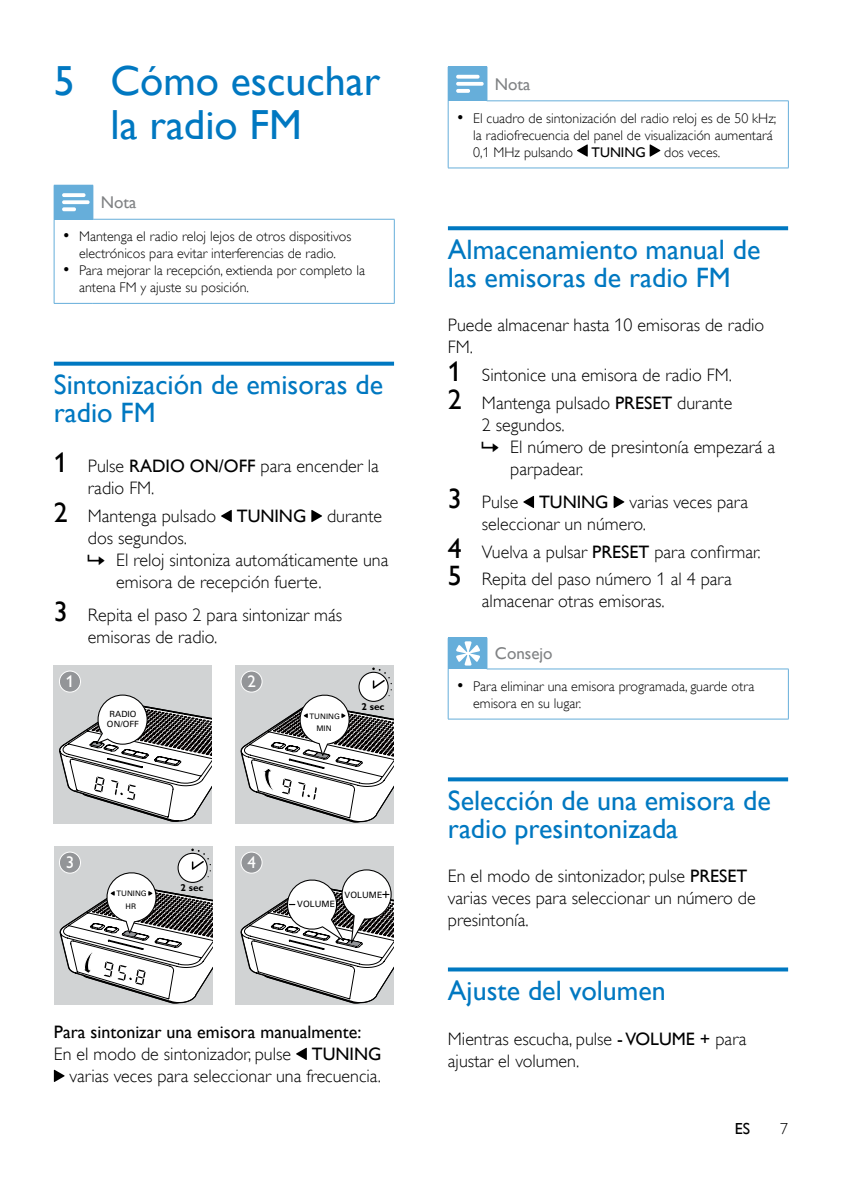
<style>
.page{position:relative;width:842px;height:1191px;background:#fff}
.page>*{position:absolute;margin:0;border:0;box-sizing:border-box;transform-origin:0 0}
.t1{font:42px/44px "Gill Sans Alt One WGL";color:#0078c1;text-align:center}
.t2{font:28px/28px "Gill Sans Alt One WGL";color:#0078c1}
.t3{font:18px/22px "Gill Sans Alt One WGL Light";color:#000}
.t4{font:18px "Gill Sans Alt One WGL";color:#000}
.t5{font:17px "Gill Sans Alt One WGL";color:#808284}
.t6{font:17px "Gill Sans Alt One WGL";color:#fff}
.t7{font:16px "Gill Sans Alt One WGL";color:#000}
.t8{font:16px "Gill Sans Alt One WGL Light";color:#000}
.t9{font:14px/17px "Gill Sans Alt One WGL Light";color:#000}
.t10{font:14px "Gill Sans Alt One WGL";color:#000}
.t11{font:700 10px "Gill Sans Std";color:#000}
.t12{font:8.6px "Univers";letter-spacing:.005em;color:#000}
.t13{font:8.4px/10.2px "Univers";letter-spacing:.01em;color:#000}
.t14{font:7.6px "Univers";letter-spacing:.01em;color:#000}
.s1{font-size:17px}
.s2{font-family:"Gill Sans Alt One WGL";font-size:28px}
.s3{font-family:"Gill Sans Alt One WGL"}
</style>
<div class="page">
<svg style="left:54px;top:362px;width:340px;height:4px"></svg>
<div style="left:54px;top:185px;width:39px;height:34px;background:#66aeda"></div>
<hr style="left:54px;top:219px;width:1px;height:84px;background:#66aeda">
<hr style="left:394px;top:219px;width:1px;height:84px;background:#66aeda">
<hr style="left:54px;top:303px;width:39px;height:1px;background:#66aeda">
<hr style="left:93px;top:303px;width:302px;height:1px;background:#66aeda">
<hr style="left:93px;top:185px;width:1px;height:34px;background:#66aeda">
<hr style="left:93px;top:219px;width:302px;height:1px;background:#66aeda">
<svg style="left:62px;top:193px;width:28px;height:18px"></svg>
<svg style="left:221px;top:510px;width:11px;height:12px"></svg>
<svg style="left:311px;top:510px;width:11px;height:12px"></svg>
<svg style="left:296px;top:1047px;width:11px;height:13px"></svg>
<svg style="left:54px;top:1069px;width:11px;height:13px"></svg>
<div style="left:55px;top:846px;width:158px;height:158px;background:#d1d3d4"></div>
<div style="left:235px;top:846px;width:158px;height:158px;background:#d1d3d4"></div>
<div style="left:54px;top:665px;width:158px;height:158px;background:#d1d3d4"></div>
<div style="left:235px;top:665px;width:158px;height:158px;background:#d1d3d4"></div>
<div style="left:59px;top:670px;width:22px;height:22px;background:#939598;border:1px solid #fff;border-radius:50%"></div>
<div style="left:241px;top:851px;width:21px;height:22px;background:#939598;border:1px solid #fff;border-radius:50%"></div>
<svg style="left:59px;top:694px;width:153px;height:128px"></svg>
<svg style="left:240px;top:869px;width:153px;height:135px"></svg>
<svg style="left:240px;top:667px;width:153px;height:156px"></svg>
<svg style="left:59px;top:848px;width:154px;height:156px"></svg>
<svg style="left:448px;top:226px;width:340px;height:4px"></svg>
<svg style="left:448px;top:777px;width:340px;height:4px"></svg>
<svg style="left:448px;top:967px;width:340px;height:4px"></svg>
<div style="left:448px;top:67px;width:39px;height:34px;background:#66aeda"></div>
<hr style="left:448px;top:101px;width:1px;height:67px;background:#66aeda">
<hr style="left:788px;top:101px;width:1px;height:67px;background:#66aeda">
<hr style="left:448px;top:168px;width:39px;height:1px;background:#66aeda">
<hr style="left:487px;top:168px;width:302px;height:1px;background:#66aeda">
<hr style="left:448px;top:66px;width:39px;height:1px;background:#66aeda">
<hr style="left:487px;top:67px;width:1px;height:34px;background:#66aeda">
<hr style="left:487px;top:100px;width:302px;height:1px;background:#66aeda">
<svg style="left:456px;top:75px;width:28px;height:18px"></svg>
<svg style="left:577px;top:144px;width:11px;height:13px"></svg>
<svg style="left:650px;top:144px;width:10px;height:13px"></svg>
<svg style="left:523px;top:496px;width:11px;height:12px"></svg>
<svg style="left:614px;top:496px;width:10px;height:12px"></svg>
<div style="left:448px;top:638px;width:39px;height:31px;background:#66aeda"></div>
<hr style="left:448px;top:669px;width:1px;height:50px;background:#66aeda">
<hr style="left:788px;top:669px;width:1px;height:50px;background:#66aeda">
<hr style="left:448px;top:718px;width:39px;height:1px;background:#66aeda">
<hr style="left:487px;top:718px;width:302px;height:1px;background:#66aeda">
<hr style="left:448px;top:637px;width:39px;height:1px;background:#66aeda">
<hr style="left:487px;top:638px;width:1px;height:30px;background:#66aeda">
<hr style="left:487px;top:668px;width:302px;height:1px;background:#66aeda">
<svg style="left:456px;top:641px;width:24px;height:24px"></svg>
<h1 class="t1" style="left:54px;top:58px;width:328px">5 Cómo escuchar la radio FM</h1>
<p class="t5" style="left:101px;top:191px;width:37px">Nota</p>
<p class="t9" style="left:62px;top:228px;width:291px;text-align:center"><span class="s1">•</span> Mantenga el radio reloj lejos de otros dispositivos electrónicos para evitar interferencias de radio.</p>
<p class="t9" style="left:79px;top:262px;width:287px;text-indent:-17px"><span class="s1">•</span> Para mejorar la recepción, extienda por completo la antena FM y ajuste su posición.</p>
<h2 class="t2" style="left:54px;top:370px;width:331px">Sintonización de emisoras de radio FM</h2>
<p class="t3" style="left:88px;top:455px;width:292px;text-indent:-34px"><span class="s2">1</span> Pulse <span class="s3">RADIO ON/OFF</span> para encender la radio FM.</p>
<p class="t3" style="left:88px;top:505px;width:296px;text-indent:-34px"><span class="s2">2</span> Mantenga pulsado <span class="s3">TUNING</span> durante dos segundos.</p>
<p class="t3" style="left:116px;top:549px;width:274px">El reloj sintoniza automáticamente una emisora de recepción fuerte.</p>
<p class="t3" style="left:88px;top:604px;width:256px;text-indent:-34px"><span class="s2">3</span> Repita el paso 2 para sintonizar más emisoras de radio.</p>
<p class="t6" style="left:66px;top:670px;width:10px">1</p>
<p class="t6" style="left:247px;top:670px;width:10px">2</p>
<p class="t13" style="left:107px;top:709px;width:34px">RADIO<br>ON/OFF</p>
<p class="t14" style="left:309px;top:711px;width:32px">TUNING</p>
<p class="t14" style="left:316px;top:724px;width:17px">MIN</p>
<p class="t11" style="left:361px;top:701px;width:25px">2 sec</p>
<p class="t6" style="left:66px;top:851px;width:10px">3</p>
<p class="t6" style="left:247px;top:851px;width:10px">4</p>
<p class="t14" style="left:116px;top:889px;width:32px">TUNING</p>
<p class="t14" style="left:125px;top:902px;width:12px">HR</p>
<p class="t11" style="left:180px;top:882px;width:25px">2 sec</p>
<p class="t12" style="left:297px;top:899px;width:39px">VOLUME</p>
<p class="t12" style="left:345px;top:890px;width:39px">VOLUME</p>
<p class="t4" style="left:54px;top:1019px;width:309px">Para sintonizar una emisora manualmente:</p>
<p class="t3" style="left:54px;top:1043px;width:329px;text-align:right">En el modo de sintonizador, pulse <span class="s3">TUNING </span>varias veces para seleccionar una frecuencia.</p>
<p class="t5" style="left:495px;top:72px;width:37px">Nota</p>
<p class="t9" style="left:473px;top:109px;width:305px;text-indent:-17px"><span class="s1">•</span> El cuadro de sintonización del radio reloj es de 50 kHz; la radiofrecuencia del panel de visualización aumentará<br>0,1 MHz pulsando</p>
<p class="t10" style="left:592px;top:142px;width:56px">TUNING</p>
<p class="t9" style="left:664px;top:143px;width:58px">dos veces.</p>
<h2 class="t2" style="left:448px;top:235px;width:314px">Almacenamiento manual de las emisoras de radio FM</h2>
<p class="t3" style="left:448px;top:314px;width:318px">Puede almacenar hasta 10 emisoras de radio<br>FM.</p>
<p class="t3" style="left:448px;top:361px;width:286px;line-height:27.6px"><span class="s2">1</span> Sintonice una emisora de radio FM.<br><span class="s2">2</span> Mantenga pulsado <span class="s3">PRESET</span> durante</p>
<p class="t3" style="left:510px;top:414px;width:266px;text-indent:-28px">2 segundos.<br>El número de presintonía empezará a parpadear.</p>
<p class="t3" style="left:482px;top:491px;width:268px;text-indent:-34px"><span class="s2">3</span> Pulse <span class="s3">TUNING</span> varias veces para seleccionar un número.</p>
<p class="t3" style="left:448px;top:538px;width:314px;line-height:27.6px"><span class="s2">4</span> Vuelva a pulsar <span class="s3">PRESET</span> para confirmar.<br><span class="s2">5</span> Repita del paso número 1 al 4 para</p>
<p class="t3" style="left:482px;top:590px;width:184px">almacenar otras emisoras.</p>
<p class="t5" style="left:495px;top:642px;width:59px">Consejo</p>
<p class="t9" style="left:473px;top:677px;width:283px;text-indent:-17px"><span class="s1">•</span> Para eliminar una emisora programada, guarde otra emisora en su lugar.</p>
<h2 class="t2" style="left:448px;top:786px;width:324px">Selección de una emisora de radio presintonizada</h2>
<p class="t3" style="left:448px;top:865px;width:309px">En el modo de sintonizador, pulse <span class="s3">PRESET </span>varias veces para seleccionar un número de presintonía.</p>
<h2 class="t2" style="left:448px;top:976px;width:220px">Ajuste del volumen</h2>
<p class="t3" style="left:448px;top:1027px;width:300px">Mientras escucha, pulse <span class="s3">- VOLUME +</span> para ajustar el volumen.</p>
<p class="t7" style="left:735px;top:1118px;width:17px">ES</p>
<p class="t8" style="left:780px;top:1118px;width:9px">7</p>
</div>
